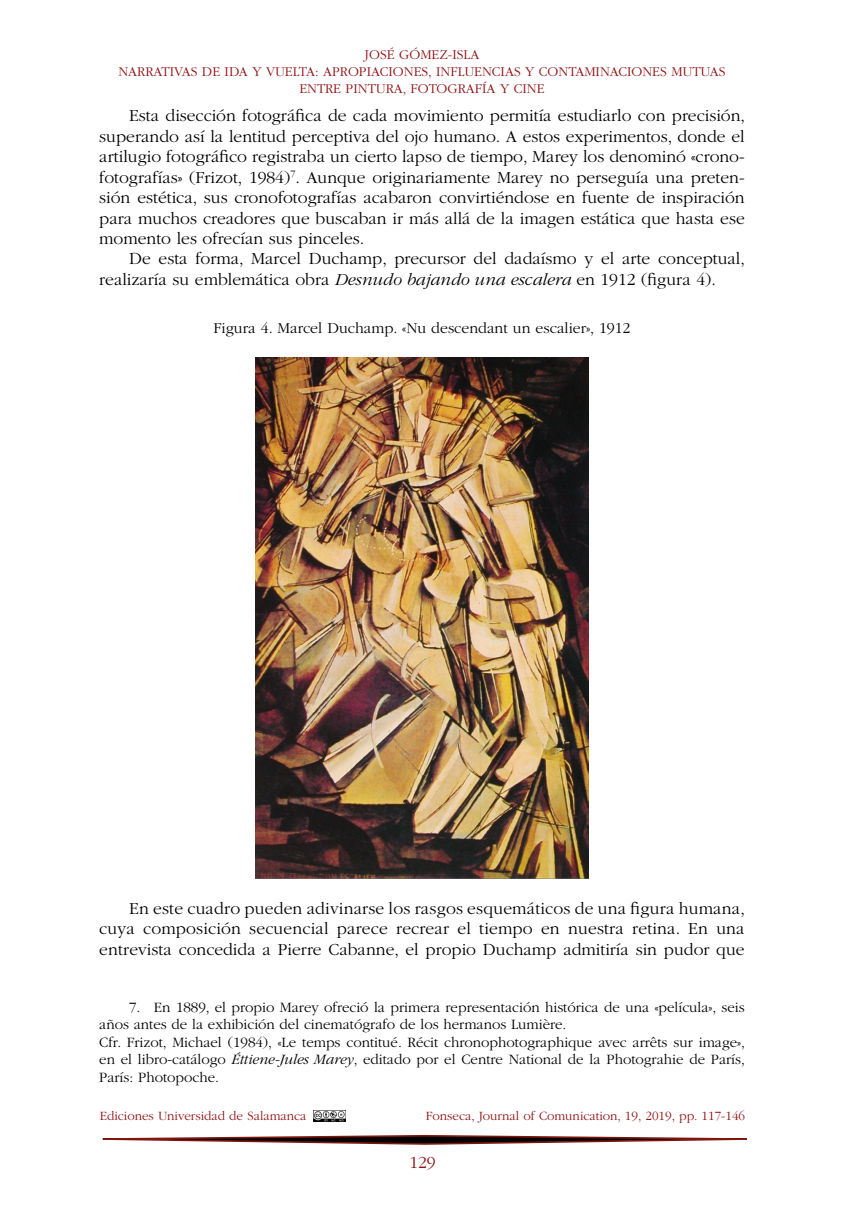
<style>
.page{position:relative;width:844px;height:1211px;background:#fff}
.page>*{position:absolute;margin:0;border:0;box-sizing:border-box;transform-origin:0 0}
.Body{font:300 17.5px/20.5px "ITC Garamond Std";color:#000;text-align:justify}
.t1{font:300 17.5px "ITC Garamond Std";color:#8e1215}
.encabezado{font:300 15.75px "ITC Garamond Std";color:#000}
.Notas{font:300 14.88px/17.5px "ITC Garamond Std";color:#000}
.t2{font:300 14px/16.6px "ITC Garamond Std";color:#8e1215;text-align:center}
.t3{font:300 13.12px "ITC Garamond Std";color:#8e1215}
.s1{font-style:italic}
</style>
<div class="page">
<svg style="left:102px;top:1135px;width:644px;height:8px"></svg>
<img style="left:313px;top:1110px;width:33px;height:11px">
<img style="left:256px;top:358px;width:332px;height:520px">
<p class="t2" style="left:118px;top:47px;width:608px">JOSÉ GÓMEZ-ISLA<br>NARRATIVAS DE IDA Y VUELTA: APROPIACIONES, INFLUENCIAS Y CONTAMINACIONES MUTUAS<br>ENTRE PINTURA, FOTOGRAFÍA Y CINE</p>
<p class="Body" style="left:99px;top:106px;width:647px;text-indent:30px">Esta disección fotográfica de cada movimiento permitía estudiarlo con precisión, superando así la lentitud perceptiva del ojo humano. A estos experimentos, donde el artilugio fotográfico registraba un cierto lapso de tiempo, Marey los denominó «crono&shy;fotografías» (Frizot, 1984)<sup>7</sup>. Aunque originariamente Marey no perseguía una preten&shy;sión estética, sus cronofotografías acabaron convirtiéndose en fuente de inspiración para muchos creadores que buscaban ir más allá de la imagen estática que hasta ese momento les ofrecían sus pinceles.</p>
<p class="Body" style="left:99px;top:249px;width:647px;text-indent:30px">De esta forma, Marcel Duchamp, precursor del dadaísmo y el arte conceptual, realizaría su emblemática obra <span class="s1">Desnudo bajando una escalera</span> en 1912 (figura 4).</p>
<p class="encabezado" style="left:213px;top:320px;width:418px">Figura 4. Marcel Duchamp. «Nu descendant un escalier», 1912</p>
<p class="Body" style="left:99px;top:898px;width:647px;text-indent:30px">En este cuadro pueden adivinarse los rasgos esquemáticos de una figura humana, cuya composición secuencial parece recrear el tiempo en nuestra retina. En una entrevista concedida a Pierre Cabanne, el propio Duchamp admitiría sin pudor que</p>
<p class="Notas" style="left:99px;top:998px;width:646px;text-indent:30px">7. En 1889, el propio Marey ofreció la primera representación histórica de una «película», seis años antes de la exhibición del cinematógrafo de los hermanos Lumière.</p>
<p class="Notas" style="left:99px;top:1033px;width:647px;text-align:justify">Cfr. Frizot, Michael (1984), «Le temps contitué. Récit chronophotographique avec arrêts sur image», en el libro-catálogo <span class="s1">Éttiene-Jules Marey</span>, editado por el Centre National de la Photograhie de París, París: Photopoche.</p>
<p class="t3" style="left:100px;top:1108px;width:208px">Ediciones Universidad de Salamanca</p>
<p class="t3" style="left:425px;top:1108px;width:321px">Fonseca, Journal of Comunication, 19, 2019, pp. 117-146</p>
<p class="t1" style="left:409px;top:1152px;width:28px">129</p>
</div>
